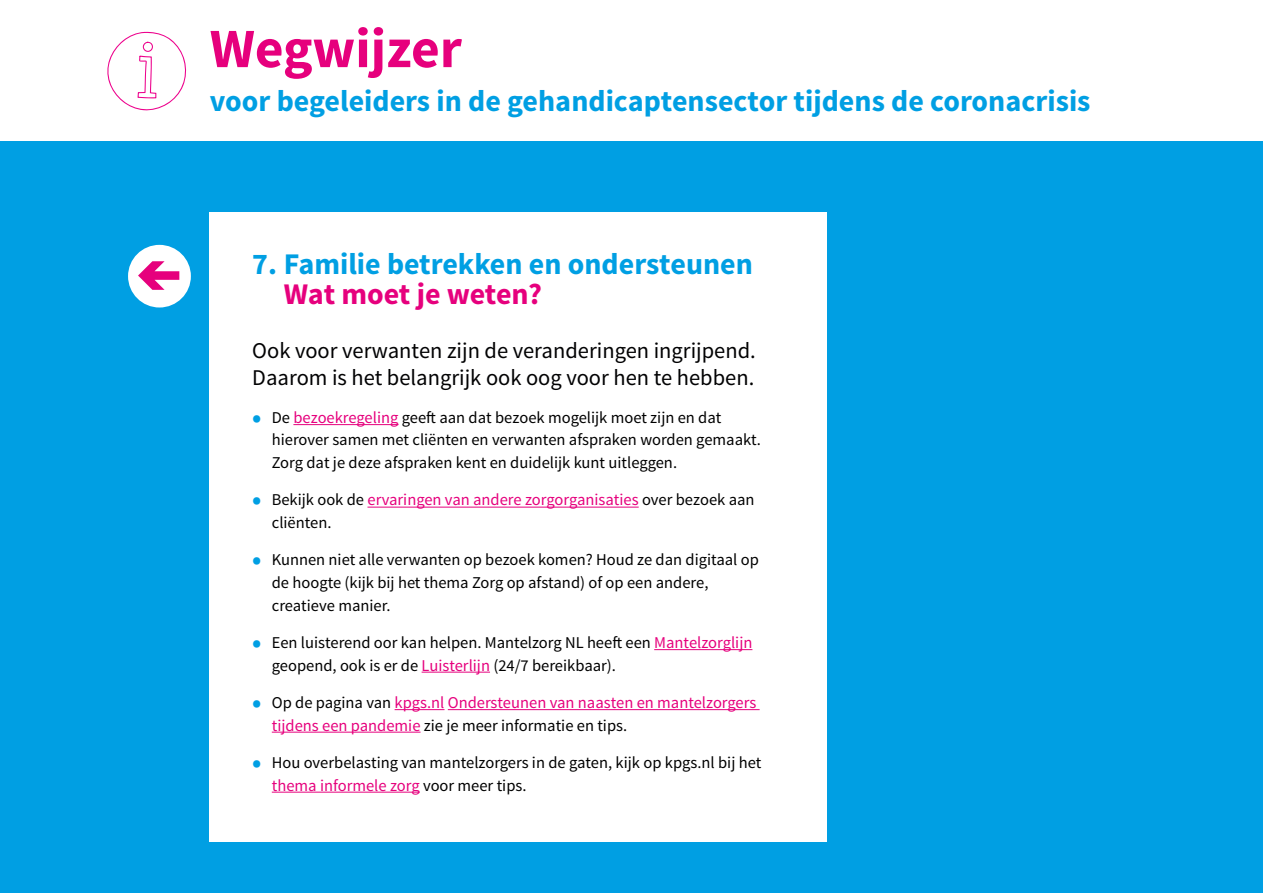
<style>
.page{position:relative;width:1263px;height:893px;background:#fff}
.page>*{position:absolute;margin:0;border:0;box-sizing:border-box;transform-origin:0 0}
.t1{font:700 55.5px "Source Sans Pro";color:#e6007d}
.t2{font:700 30px "Source Sans Pro";color:#009fe3}
.t3{font:700 30px "Source Sans Pro";letter-spacing:-.005em;color:#e6007d}
.t4{font:22.5px/27px "Source Sans Pro";color:#020203}
.t5{font:16.5px/22.5px "Source Sans Pro";color:#000}
.t6{font:16.5px/22.5px "Source Sans Pro";color:#e6007d}
.s1{font-weight:700;font-size:27px;color:#009fe3}
.s2{color:#e6007d}
.s3{color:#000}
</style>
<div class="page">
<div style="left:0;top:141px;width:1263px;height:752px;background:#009fe3"></div>
<div style="left:210px;top:213px;width:617px;height:629px;background:#fff"></div>
<hr style="left:293px;top:424px;width:105px;height:1px;background:#e6007d">
<hr style="left:367px;top:507px;width:272px;height:1px;background:#e6007d">
<hr style="left:654px;top:649px;width:98px;height:1px;background:#e6007d">
<hr style="left:422px;top:672px;width:68px;height:1px;background:#e6007d">
<hr style="left:395px;top:709px;width:49px;height:1px;background:#e6007d">
<hr style="left:448px;top:709px;width:312px;height:1px;background:#e6007d">
<hr style="left:272px;top:732px;width:148px;height:1px;background:#e6007d">
<hr style="left:272px;top:792px;width:148px;height:1px;background:#e6007d">
<svg style="left:107px;top:32px;width:80px;height:79px"></svg>
<div style="left:128px;top:245px;width:63px;height:62px;background:#fff;border-radius:50%"></div>
<svg style="left:138px;top:261px;width:41px;height:29px"></svg>
<p class="t1" style="left:210px;top:13px;width:254px">Wegwijzer</p>
<p class="t2" style="left:210px;top:81px;width:882px">voor begeleiders in de gehandicaptensector tijdens de coronacrisis</p>
<p class="t2" style="left:252px;top:245px;width:502px">7. Familie betrekken en ondersteunen</p>
<p class="t3" style="left:284px;top:275px;width:260px">Wat moet je weten?</p>
<p class="t4" style="left:252px;top:338px;width:505px">Ook voor verwanten zijn de veranderingen ingrijpend.<br>Daarom is het belangrijk ook oog voor hen te hebben.</p>
<p class="t5" style="left:272px;top:406px;width:491px;text-indent:-20px"><span class="s1">•</span> De <span class="s2">bezoekregeling</span> geef aan dat bezoek mogelijk moet zijn en dat hierover samen met cliënten en verwanten afspraken worden gemaakt.<br>Zorg dat je deze afspraken kent en duidelijk kunt uitleggen.</p>
<p class="t6" style="left:272px;top:489px;width:484px;text-indent:-20px"><span class="s1">•</span> <span class="s3">Bekijk ook de</span> ervaringen van andere zorgorganisaties <span class="s3">over bezoek aan cliënten.</span></p>
<p class="t5" style="left:272px;top:549px;width:489px;text-indent:-20px"><span class="s1">•</span> Kunnen niet alle verwanten op bezoek komen? Houd ze dan digitaal op de hoogte (kijk bij het thema Zorg op afstand) of op een andere, creatieve manier.</p>
<p class="t5" style="left:272px;top:631px;width:482px;text-indent:-20px"><span class="s1">•</span> Een luisterend oor kan helpen. Mantelzorg NL heef een <span class="s2">Mantelzorglijn </span>geopend, ook is er de <span class="s2">Luisterlijn</span> (24/7 bereikbaar).</p>
<p class="t6" style="left:272px;top:691px;width:486px;text-indent:-20px"><span class="s1">•</span> <span class="s3">Op de pagina van</span> kpgs.nl Ondersteunen van naasten en mantelzorgers tijdens een pandemie <span class="s3">zie je meer informatie en tips.</span></p>
<p class="t5" style="left:272px;top:751px;width:491px;text-indent:-20px"><span class="s1">•</span> Hou overbelasting van mantelzorgers in de gaten, kijk op kpgs.nl bij het <span class="s2">thema informele zorg</span> voor meer tips.</p>
</div>
